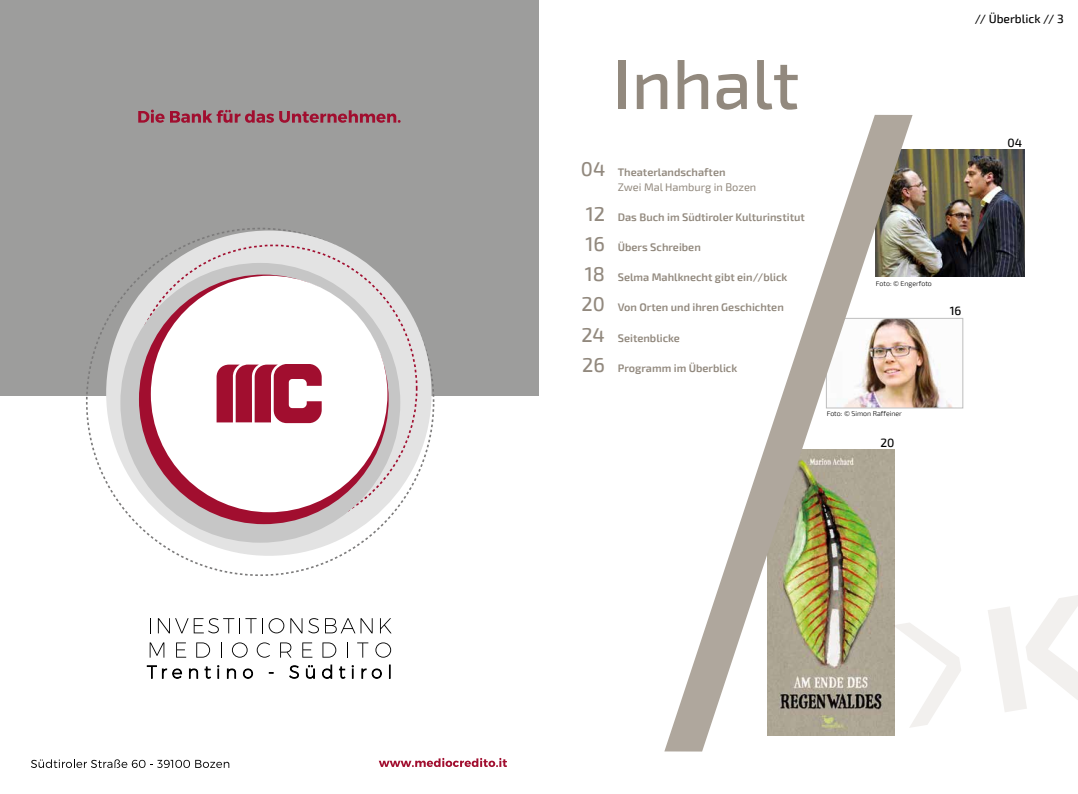
<style>
.page{position:relative;width:1078px;height:794px;background:#fff}
.page>*{position:absolute;margin:0;border:0;box-sizing:border-box;transform-origin:0 0}
.t1{font:500 70px "Exo 2";color:#92897e}
.t2{font:500 12px "Exo 2";color:#000}
.t3{font:600 11px "Exo 2";color:#92897e}
.t4{font:11px/15px "Exo 2";color:#92897e}
.t5{font:300 7px "Exo 2";color:#000}
.s1{font-weight:500;font-size:20px}
.s2{font-weight:600}
</style>
<div class="page">
<img style="left:912px;top:150px;width:112px;height:127px">
<img style="left:912px;top:321px;width:40px;height:85px">
<div style="left:826px;top:318px;width:136px;height:90px;border:1px solid #bebebe"></div>
<img style="left:664px;top:115px;width:248px;height:636px">
<svg style="left:988px;top:595px;width:89px;height:117px"></svg>
<svg style="left:892px;top:622px;width:69px;height:106px"></svg>
<div style="left:0;top:0;width:539px;height:396px;background:#9d9d9c"></div>
<div style="left:106px;top:230px;width:325px;height:326px;background:#e3e3e3;border-radius:50%"></div>
<div style="left:120px;top:263px;width:280px;height:280px;background:#c6c6c6;border-radius:50%"></div>
<div style="left:139px;top:274px;width:249px;height:250px;background:#a10e2f;border-radius:50%"></div>
<div style="left:151px;top:276px;width:236px;height:236px;background:#fff;border-radius:50%"></div>
<svg style="left:216px;top:364px;width:105px;height:59px"></svg>
<svg style="left:138px;top:110px;width:262px;height:13px"></svg>
<svg style="left:31px;top:759px;width:198px;height:9px"></svg>
<svg style="left:378px;top:758px;width:129px;height:9px"></svg>
<svg style="left:150px;top:618px;width:1px;height:15px"></svg>
<svg style="left:158px;top:618px;width:30px;height:15px"></svg>
<svg style="left:194px;top:618px;width:62px;height:15px"></svg>
<svg style="left:262px;top:618px;width:22px;height:15px"></svg>
<svg style="left:290px;top:618px;width:12px;height:15px"></svg>
<svg style="left:308px;top:618px;width:11px;height:15px"></svg>
<svg style="left:325px;top:618px;width:47px;height:15px"></svg>
<svg style="left:380px;top:618px;width:11px;height:15px"></svg>
<svg style="left:150px;top:642px;width:14px;height:15px"></svg>
<svg style="left:176px;top:642px;width:10px;height:15px"></svg>
<svg style="left:196px;top:642px;width:14px;height:15px"></svg>
<svg style="left:232px;top:642px;width:15px;height:15px"></svg>
<svg style="left:257px;top:642px;width:13px;height:15px"></svg>
<svg style="left:280px;top:642px;width:11px;height:15px"></svg>
<svg style="left:302px;top:642px;width:10px;height:15px"></svg>
<svg style="left:322px;top:642px;width:14px;height:15px"></svg>
<svg style="left:347px;top:642px;width:1px;height:15px"></svg>
<svg style="left:357px;top:642px;width:11px;height:15px"></svg>
<svg style="left:375px;top:642px;width:16px;height:15px"></svg>
<svg style="left:147px;top:665px;width:9px;height:13px"></svg>
<svg style="left:162px;top:669px;width:20px;height:9px"></svg>
<svg style="left:189px;top:669px;width:9px;height:9px"></svg>
<svg style="left:205px;top:667px;width:5px;height:11px"></svg>
<svg style="left:217px;top:665px;width:2px;height:13px"></svg>
<svg style="left:227px;top:669px;width:9px;height:9px"></svg>
<svg style="left:243px;top:669px;width:10px;height:9px"></svg>
<svg style="left:289px;top:665px;width:9px;height:13px"></svg>
<svg style="left:306px;top:665px;width:8px;height:13px"></svg>
<svg style="left:322px;top:665px;width:10px;height:13px"></svg>
<svg style="left:339px;top:667px;width:6px;height:11px"></svg>
<svg style="left:352px;top:665px;width:1px;height:13px"></svg>
<svg style="left:361px;top:669px;width:5px;height:9px"></svg>
<svg style="left:372px;top:669px;width:9px;height:9px"></svg>
<svg style="left:389px;top:665px;width:1px;height:13px"></svg>
<h1 class="t1" style="left:612px;top:43px;width:188px">Inhalt</h1>
<p class="t4" style="left:617px;top:165px;width:140px;text-indent:-37px"><span class="s1">04</span> <span class="s2">Theaterlandschaften<br></span>Zwei Mal Hamburg in Bozen</p>
<p class="t3" style="left:585px;top:211px;width:220px"><span class="s1">12</span> Das Buch im Südtiroler Kulturinstitut</p>
<p class="t3" style="left:585px;top:241px;width:117px"><span class="s1">16</span> Übers Schreiben</p>
<p class="t3" style="left:584px;top:271px;width:204px"><span class="s1">18</span> Selma Mahlknecht gibt ein//blick</p>
<p class="t3" style="left:581px;top:301px;width:204px"><span class="s1">20</span> Von Orten und ihren Geschichten</p>
<p class="t3" style="left:581px;top:331px;width:100px"><span class="s1">24</span> Seitenblicke</p>
<p class="t3" style="left:582px;top:361px;width:156px"><span class="s1">26</span> Programm im Überblick</p>
<p class="t2" style="left:974px;top:11px;width:91px">// Überblick // 3</p>
<p class="t2" style="left:1007px;top:136px;width:16px">04</p>
<p class="t5" style="left:875px;top:279px;width:58px">Foto: © Engerfoto</p>
<p class="t2" style="left:949px;top:303px;width:13px">16</p>
<p class="t5" style="left:826px;top:409px;width:77px">Foto: © Simon Raffeiner</p>
<p class="t2" style="left:880px;top:435px;width:16px">20</p>
</div>
